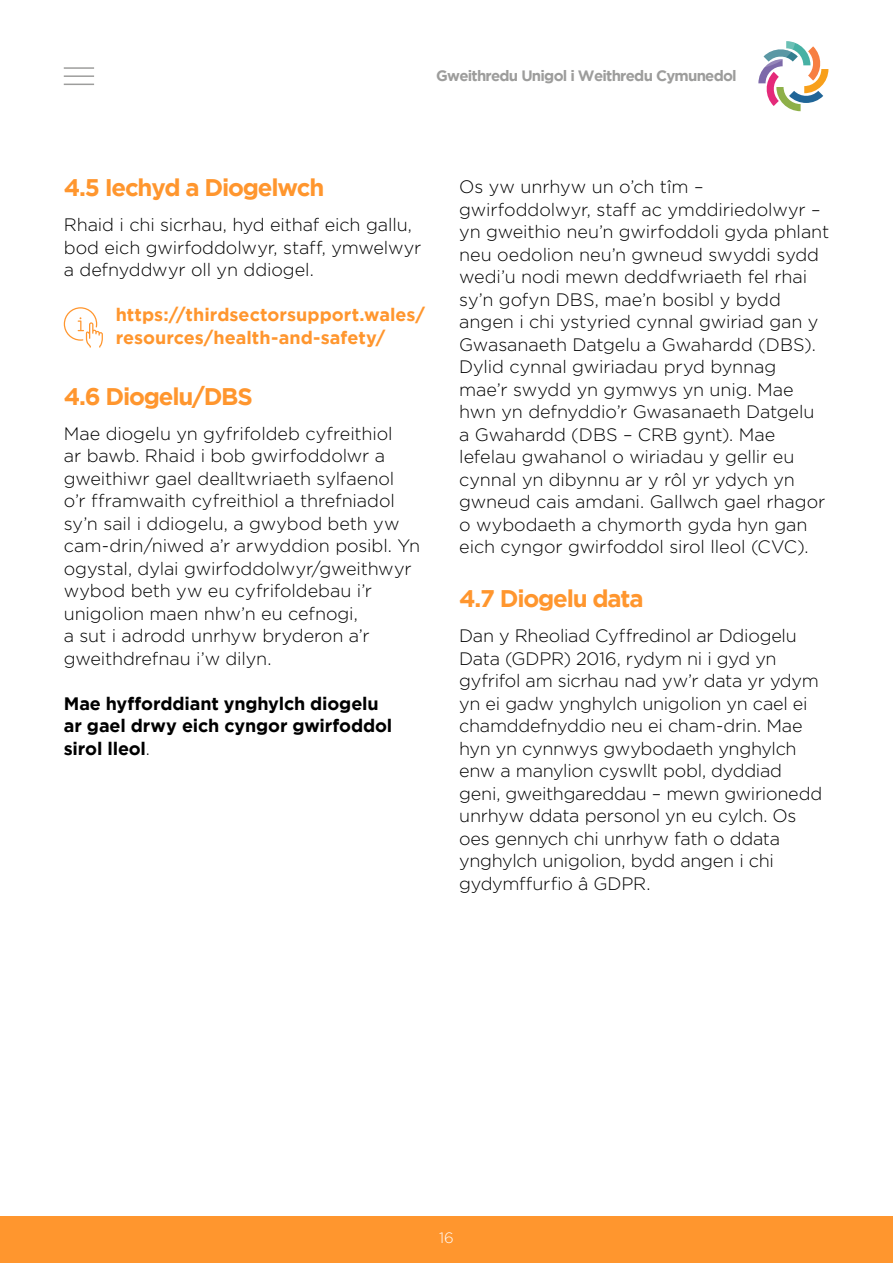
<style>
.page{position:relative;width:893px;height:1263px;background:#fff}
.page>*{position:absolute;margin:0;border:0;box-sizing:border-box;transform-origin:0 0}
.Body{font:700 24px "Gotham";letter-spacing:-.05em;color:#ff962e}
.Body-2{font:300 18px/22.5px "Gotham";letter-spacing:-.01em;color:#000}
.Body-3{font:700 18px/22.5px "Gotham";letter-spacing:-.01em;color:#000}
.Body-4{font:700 18px/22.5px "Gotham";color:#ff962e}
.t1{font:700 15px "Gotham";letter-spacing:-.05em;color:#9d9d9c}
.t2{font:300 15px "Gotham";color:#fff}
.s1{font-weight:300}
</style>
<div class="page">
<svg style="left:758px;top:41px;width:70px;height:70px"></svg>
<hr style="left:64px;top:67px;width:30px;height:2px;background:#9d9d9c">
<hr style="left:64px;top:75px;width:30px;height:2px;background:#9d9d9c">
<hr style="left:64px;top:84px;width:30px;height:1px;background:#9d9d9c">
<div style="left:0;top:1216px;width:893px;height:47px;background:#ff962e"></div>
<svg style="left:64px;top:307px;width:39px;height:41px"></svg>
<p class="t1" style="left:436px;top:67px;width:302px">Gweithredu Unigol i Weithredu Cymunedol</p>
<h2 class="Body" style="left:64px;top:174px;width:262px">4.5 Iechyd a Diogelwch</h2>
<p class="Body-2" style="left:64px;top:214px;width:359px">Rhaid i chi sicrhau, hyd eithaf eich gallu, bod eich gwirfoddolwyr, staff, ymwelwyr a defnyddwyr oll yn ddiogel.</p>
<p class="Body-4" style="left:116px;top:303px;width:311px">https://thirdsectorsupport.wales/ resources/health-and-safety/</p>
<h2 class="Body" style="left:64px;top:382px;width:190px">4.6 Diogelu/DBS</h2>
<p class="Body-2" style="left:64px;top:422px;width:358px">Mae diogelu yn gyfrifoldeb cyfreithiol<br>ar bawb. Rhaid i bob gwirfoddolwr a gweithiwr gael dealltwriaeth sylfaenol o’r fframwaith cyfreithiol a threfniadol sy’n sail i ddiogelu, a gwybod beth yw cam-drin/niwed a’r arwyddion posibl. Yn ogystal, dylai gwirfoddolwyr/gweithwyr wybod beth yw eu cyfrifoldebau i’r unigolion maen nhw’n eu cefnogi,<br>a sut i adrodd unrhyw bryderon a’r gweithdrefnau i’w dilyn.</p>
<p class="Body-3" style="left:64px;top:692px;width:330px">Mae hyfforddiant ynghylch diogelu ar gael drwy eich cyngor gwirfoddol sirol lleol<span class="s1">.</span></p>
<p class="Body-2" style="left:459px;top:175px;width:371px">Os yw unrhyw un o’ch tîm – gwirfoddolwyr, staff ac ymddiriedolwyr – yn gweithio neu’n gwirfoddoli gyda phlant neu oedolion neu’n gwneud swyddi sydd wedi’u nodi mewn deddfwriaeth fel rhai sy’n gofyn DBS, mae’n bosibl y bydd angen i chi ystyried cynnal gwiriad gan y Gwasanaeth Datgelu a Gwahardd (DBS).<br>Dylid cynnal gwiriadau pryd bynnag<br>mae’r swydd yn gymwys yn unig. Mae hwn yn defnyddio’r Gwasanaeth Datgelu a Gwahardd (DBS – CRB gynt). Mae lefelau gwahanol o wiriadau y gellir eu cynnal yn dibynnu ar y rôl yr ydych yn gwneud cais amdani. Gallwch gael rhagor o wybodaeth a chymorth gyda hyn gan eich cyngor gwirfoddol sirol lleol (CVC).</p>
<p class="Body" style="left:459px;top:585px;width:186px">4.7 Diogelu data</p>
<p class="Body-2" style="left:459px;top:625px;width:364px">Dan y Rheoliad Cyffredinol ar Ddiogelu Data (GDPR) 2016, rydym ni i gyd yn gyfrifol am sicrhau nad yw’r data yr ydym yn ei gadw ynghylch unigolion yn cael ei chamddefnyddio neu ei cham-drin. Mae hyn yn cynnwys gwybodaeth ynghylch enw a manylion cyswllt pobl, dyddiad geni, gweithgareddau – mewn gwirionedd unrhyw ddata personol yn eu cylch. Os oes gennych chi unrhyw fath o ddata ynghylch unigolion, bydd angen i chi gydymffurfio â GDPR.</p>
<p class="t2" style="left:439px;top:1229px;width:16px">16</p>
</div>
